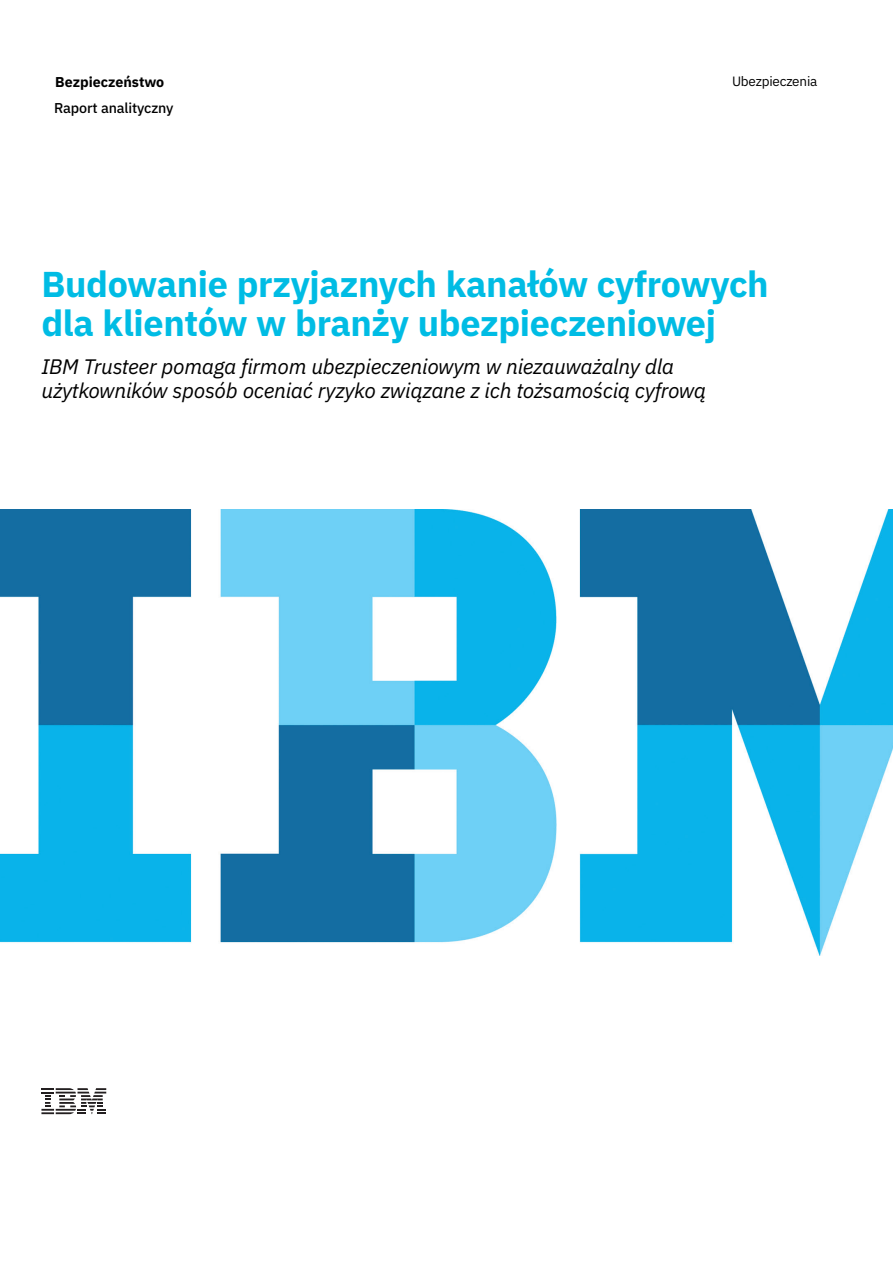
<style>
.page{position:relative;width:893px;height:1263px;background:#fff}
.page>*{position:absolute;margin:0;border:0;box-sizing:border-box;transform-origin:0 0}
.t1{font:700 36px/39px "IBM Plex Sans";letter-spacing:-.01em;color:#00bce4}
.SubTitle{font:italic 21px/24px "IBM Plex Sans";letter-spacing:-.015em;color:#000}
.ShortTitle{font:500 14.25px "IBM Plex Sans";letter-spacing:-.01em;color:#000}
.Teaser{font:700 14.25px "IBM Plex Sans";color:#000}
.CoverTeaser{font:13.5px "IBM Plex Sans";letter-spacing:-.015em;color:#000}
</style>
<div class="page">
<img style="left:0;top:510px;width:893px;height:445px">
<svg style="left:41px;top:1088px;width:65px;height:26px"></svg>
<p class="Teaser" style="left:55px;top:70px;width:111px">Bezpieczeństwo</p>
<p class="CoverTeaser" style="left:732px;top:71px;width:87px">Ubezpieczenia</p>
<p class="ShortTitle" style="left:54px;top:97px;width:121px">Raport analityczny</p>
<p class="t1" style="left:41px;top:262px;width:729px">Budowanie przyjaznych kanałów cyfrowych dla klientów w branży ubezpieczeniowej</p>
<p class="SubTitle" style="left:41px;top:352px;width:666px">IBM Trusteer pomaga firmom ubezpieczeniowym w niezauważalny dla użytkowników sposób oceniać ryzyko związane z ich tożsamością cyfrową</p>
</div>
